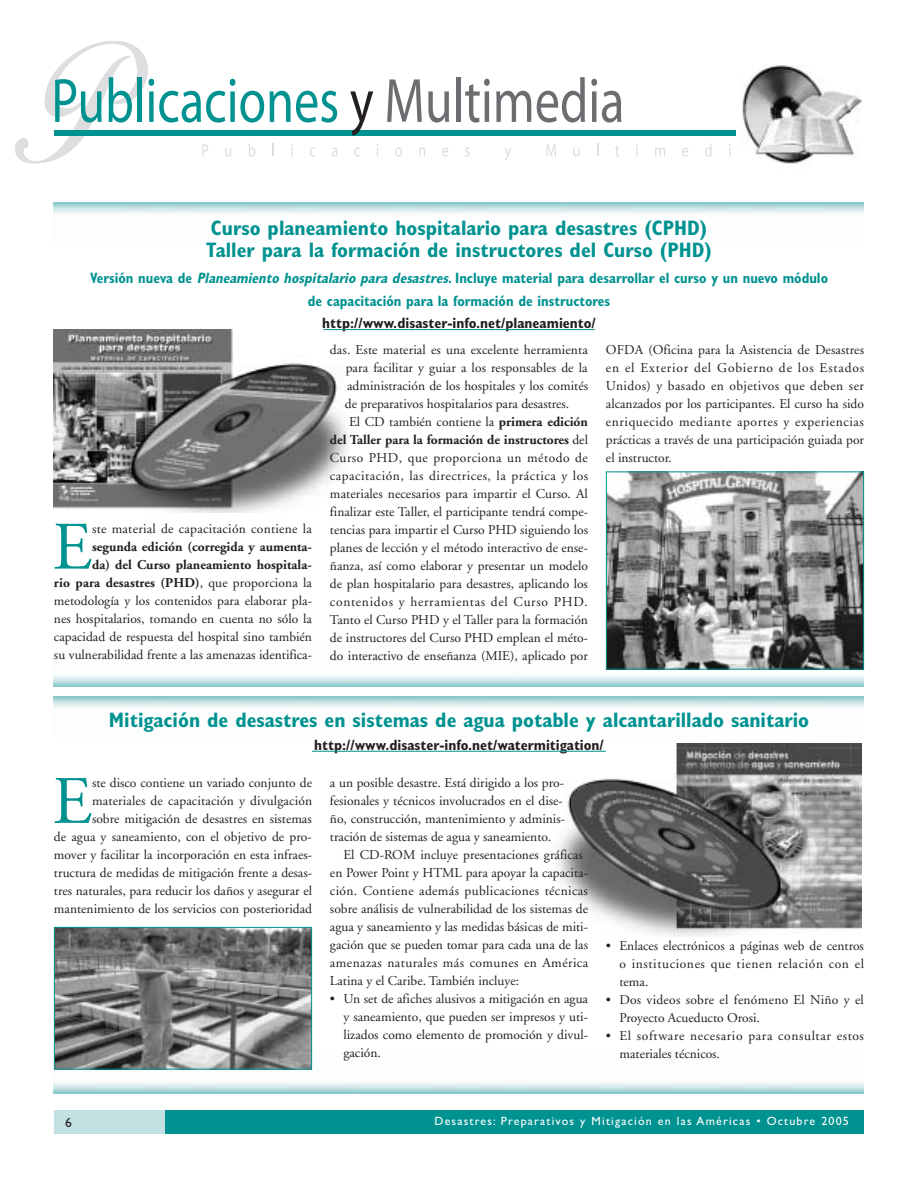
<style>
.page{position:relative;width:918px;height:1188px;background:#fff}
.page>*{position:absolute;margin:0;border:0;box-sizing:border-box;transform-origin:0 0}
.t1{font:67.8px "Adobe Garamond";color:#009290}
.t2{font:700 condensed 21px/22.5px "Gill Sans";color:#009290}
.t3{font:700 condensed 15px/22.5px "Gill Sans";color:#009290;text-align:center;scale:.95 1}
.t4{font:700 condensed 15px "Gill Sans";color:#231f20}
.t5{font:13.5px/18px "Adobe Garamond";color:#231f20;text-align:justify}
.t6{font:13.5px/18px "Adobe Garamond";letter-spacing:.045em;color:#231f20}
.t7{font:13.5px "Adobe Garamond";letter-spacing:.04em;color:#231f20}
.t8{font:700 13.5px "Adobe Garamond";color:#231f20}
.t9{font:13.5px "Adobe Garamond";letter-spacing:.02em;color:#231f20}
.t10{font:13.5px "Adobe Garamond";letter-spacing:.05em;color:#231f20}
.t11{font:13.5px "Adobe Garamond";letter-spacing:.035em;color:#231f20}
.t12{font:13.5px "Gill Sans";color:#231f20}
.t13{font:12px "Gill Sans";letter-spacing:.1em;color:#fff}
.s1{font-style:italic}
.s2{font-weight:700}
.s3{font-weight:400}
</style>
<div class="page">
<svg style="left:273px;top:144px;width:1px;height:12px"></svg>
<svg style="left:291px;top:144px;width:2px;height:12px"></svg>
<svg style="left:310px;top:147px;width:5px;height:10px"></svg>
<svg style="left:332px;top:147px;width:5px;height:10px"></svg>
<svg style="left:354px;top:147px;width:6px;height:10px"></svg>
<svg style="left:395px;top:147px;width:7px;height:10px"></svg>
<svg style="left:419px;top:147px;width:6px;height:9px"></svg>
<svg style="left:442px;top:147px;width:6px;height:10px"></svg>
<svg style="left:465px;top:147px;width:5px;height:10px"></svg>
<svg style="left:505px;top:148px;width:6px;height:12px"></svg>
<svg style="left:546px;top:144px;width:10px;height:12px"></svg>
<svg style="left:573px;top:148px;width:6px;height:9px"></svg>
<svg style="left:597px;top:144px;width:1px;height:12px"></svg>
<svg style="left:615px;top:146px;width:4px;height:11px"></svg>
<svg style="left:636px;top:144px;width:2px;height:12px"></svg>
<svg style="left:655px;top:147px;width:10px;height:9px"></svg>
<svg style="left:682px;top:147px;width:6px;height:10px"></svg>
<svg style="left:705px;top:144px;width:7px;height:13px"></svg>
<svg style="left:729px;top:144px;width:2px;height:12px"></svg>
<div style="left:54px;top:130px;width:788px;height:5px;background:#009290"></div>
<svg style="left:15px;top:41px;width:249px;height:122px"></svg>
<svg style="left:270px;top:91px;width:67px;height:32px"></svg>
<svg style="left:350px;top:91px;width:23px;height:45px"></svg>
<svg style="left:387px;top:79px;width:35px;height:43px"></svg>
<svg style="left:428px;top:91px;width:21px;height:32px"></svg>
<div style="left:456px;top:77px;width:5px;height:45px;background:#6c6d70"></div>
<svg style="left:465px;top:79px;width:25px;height:44px"></svg>
<svg style="left:496px;top:91px;width:35px;height:31px"></svg>
<svg style="left:537px;top:77px;width:48px;height:46px"></svg>
<svg style="left:591px;top:79px;width:30px;height:44px"></svg>
<div style="left:54px;top:1110px;width:756px;height:24px;background:#c3e1e2"></div>
<div style="left:165px;top:1110px;width:699px;height:24px;background:#009290"></div>
<div style="left:737px;top:54px;width:127px;height:115px;background:#fff"></div>
<img style="left:742px;top:65px;width:120px;height:99px">
<img style="left:541px;top:743px;width:320px;height:193px">
<img style="left:54px;top:645px;width:810px;height:42px">
<div style="left:54px;top:202px;width:810px;height:42px;background:#8fcbce"></div>
<img style="left:54px;top:204px;width:810px;height:40px">
<img style="left:54px;top:329px;width:295px;height:184px">
<hr style="left:312px;top:751px;width:294px;height:1px;background:#009290">
<img style="left:56px;top:929px;width:254px;height:139px">
<div style="left:54px;top:927px;width:258px;height:143px;border:1px solid #009290"></div>
<img style="left:608px;top:473px;width:254px;height:194px">
<div style="left:606px;top:471px;width:258px;height:198px;border:1px solid #009290"></div>
<hr style="left:323px;top:329px;width:272px;height:1px;background:#009290">
<h2 class="t2" style="left:206px;top:218px;width:507px">Curso planeamiento hospitalario para desastres (CPHD)<br>Taller para la formación de instructores del Curso (PHD)</h2>
<p class="t3" style="left:90px;top:268px;width:778px">Versión nueva de <span class="s1">Planeamiento hospitalario para desastres</span>. Incluye material para desarrollar el curso y un nuevo módulo de capacitación para la formación de instructores</p>
<p class="t4" style="left:322px;top:317px;width:275px">http://www.disaster-info.net/planeamiento/</p>
<h1 class="t1" style="left:53px;top:520px;width:41px">E</h1>
<p class="t9" style="left:92px;top:523px;width:221px">ste material de capacitación contiene la</p>
<p class="t5" style="left:54px;top:538px;width:260px;text-align:right"><span class="s2">segunda edición (corregida y aumenta-<br>da) del Curso planeamiento hospitala-<br>rio para desastres (PHD)</span>, que proporciona la metodología y los contenidos para elaborar pla&shy;nes hospitalarios, tomando en cuenta no sólo la capacidad de respuesta del hospital sino también su vulnerabilidad frente a las amenazas identifica-</p>
<p class="t5" style="left:330px;top:342px;width:259px">das. Este material es una excelente herramienta</p>
<p class="t5" style="left:346px;top:360px;width:243px">para facilitar y guiar a los responsables de la</p>
<p class="t5" style="left:347px;top:378px;width:242px">administración de los hospitales y los comités</p>
<p class="t5" style="left:345px;top:396px;width:226px">de preparativos hospitalarios para desastres.</p>
<p class="t5" style="left:349px;top:414px;width:240px">El CD también contiene la <span class="s2">primera edición</span></p>
<p class="t8" style="left:330px;top:434px;width:260px">del Taller para la formación de instructores <span class="s3">del</span></p>
<p class="t11" style="left:330px;top:452px;width:259px">Curso PHD, que proporciona un método de</p>
<p class="t7" style="left:330px;top:470px;width:260px">capacitación, las directrices, la práctica y los</p>
<p class="t5" style="left:330px;top:486px;width:259px">materiales necesarios para impartir el Curso. Al</p>
<p class="t5" style="left:330px;top:504px;width:260px">finalizar este Taller, el participante tendrá compe-</p>
<p class="t5" style="left:330px;top:522px;width:260px">tencias para impartir el Curso PHD siguiendo los</p>
<p class="t5" style="left:330px;top:540px;width:260px">planes de lección y el método interactivo de ense-</p>
<p class="t5" style="left:330px;top:558px;width:260px">ñanza, así como elaborar y presentar un modelo</p>
<p class="t5" style="left:330px;top:576px;width:260px">de plan hospitalario para desastres, aplicando los</p>
<p class="t10" style="left:330px;top:596px;width:259px">contenidos y herramientas del Curso PHD.</p>
<p class="t5" style="left:330px;top:612px;width:260px">Tanto el Curso PHD y el Taller para la formación</p>
<p class="t5" style="left:330px;top:630px;width:260px">de instructores del Curso PHD emplean el méto-</p>
<p class="t5" style="left:330px;top:648px;width:260px">do interactivo de enseñanza (MIE), aplicado por</p>
<p class="t5" style="left:606px;top:342px;width:260px">OFDA (Oficina para la Asistencia de Desastres en el Exterior del Gobierno de los Estados Unidos) y basado en objetivos que deben ser alcanzados por los participantes. El curso ha sido enriquecido mediante aportes y experiencias prácticas a través de una participación guiada por el instructor.</p>
<h2 class="t2" style="left:109px;top:711px;width:702px">Mitigación de desastres en sistemas de agua potable y alcantarillado sanitario</h2>
<p class="t4" style="left:314px;top:739px;width:291px">http://www.disaster-info.net/watermitigation/</p>
<p class="t5" style="left:54px;top:775px;width:260px;text-align:right">ste disco contiene un variado conjunto de materiales de capacitación y divulgación<br>sobre mitigación de desastres en sistemas<br>de agua y saneamiento, con el objetivo de pro&shy;mover y facilitar la incorporación en esta infraes&shy;tructura de medidas de mitigación frente a desas&shy;tres naturales, para reducir los daños y asegurar el mantenimiento de los servicios con posterioridad</p>
<p class="t5" style="left:330px;top:775px;width:237px;text-align:left">a un posible desastre. Está dirigido a los pro&shy;fesionales y técnicos involucrados en el dise&shy;ño, construcción, mantenimiento y adminis&shy;tración de sistemas de agua y saneamiento.</p>
<h1 class="t1" style="left:53px;top:774px;width:41px">E</h1>
<p class="t5" style="left:330px;top:847px;width:260px;text-align:left;text-indent:14px">El CD-ROM incluye presentaciones gráficas en Power Point y HTML para apoyar la capacita&shy;ción. Contiene además publicaciones técnicas sobre análisis de vulnerabilidad de los sistemas de agua y saneamiento y las medidas básicas de miti&shy;gación que se pueden tomar para cada una de las amenazas naturales más comunes en América Latina y el Caribe. También incluye:</p>
<p class="t5" style="left:343px;top:991px;width:246px;text-indent:-13px">• Un set de afiches alusivos a mitigación en agua y saneamiento, que pueden ser impresos y uti&shy;lizados como elemento de promoción y divul&shy;gación.</p>
<p class="t5" style="left:619px;top:938px;width:246px;text-indent:-14px">• Enlaces electrónicos a páginas web de centros o instituciones que tienen relación con el tema.</p>
<p class="t5" style="left:619px;top:992px;width:246px;text-indent:-14px">• Dos videos sobre el fenómeno El Niño y el<br>Proyecto Acueducto Orosi.</p>
<p class="t6" style="left:619px;top:1028px;width:246px;text-indent:-14px">• El software necesario para consultar estos materiales técnicos.</p>
<p class="t12" style="left:65px;top:1115px;width:8px">6</p>
<p class="t13" style="left:435px;top:1114px;width:416px">Desastres: Preparativos y Mitigación en las Américas • Octubre 2005</p>
</div>
